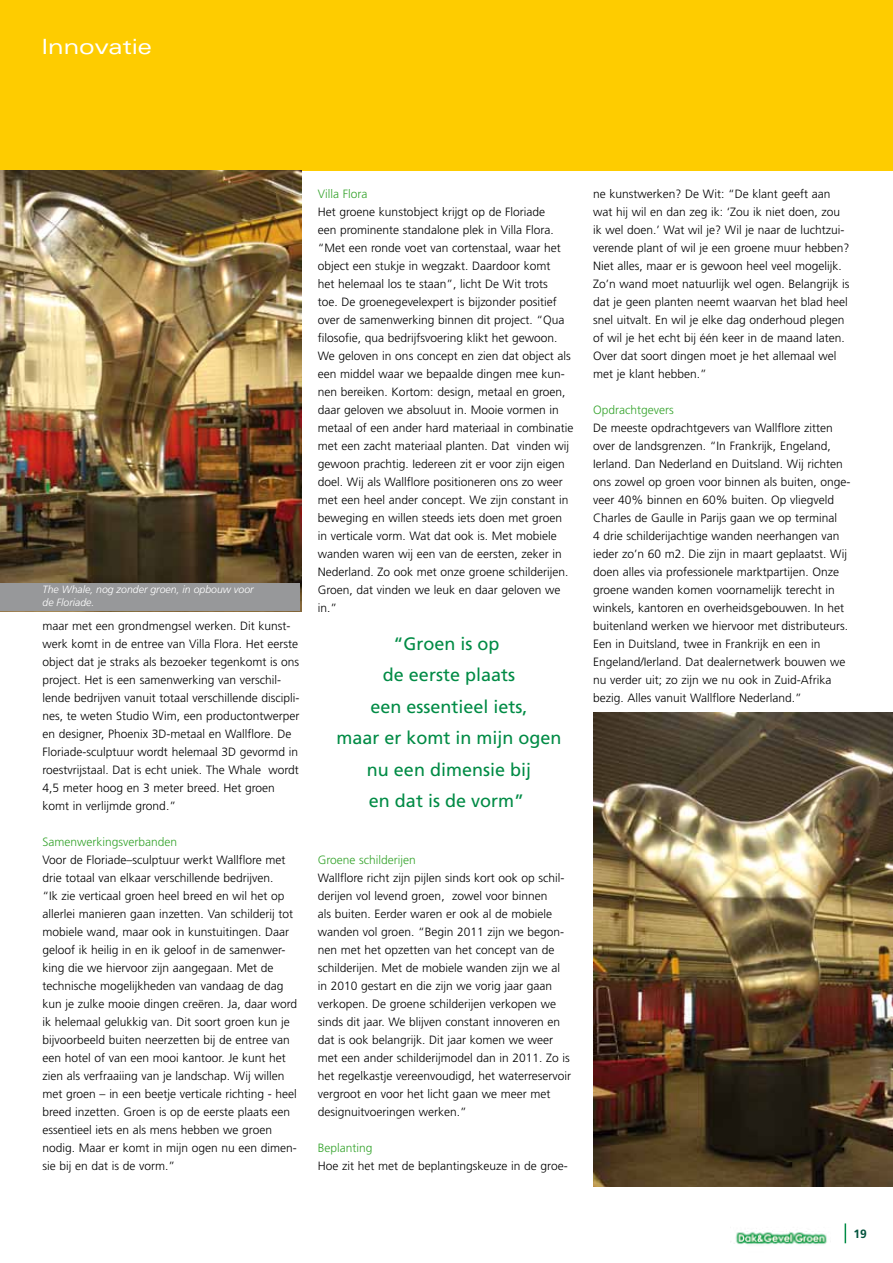
<style>
.page{position:relative;width:893px;height:1263px;background:#fff}
.page>*{position:absolute;margin:0;border:0;box-sizing:border-box;transform-origin:0 0}
.t1{font:expanded 21px "Univers";color:#fff}
.t2{font:18px/31.5px "Frutiger";color:#008b45;text-align:center}
.t3{font:300 12px/18px "Frutiger";color:#000}
.t4{font:300 12px "Frutiger";color:#35a32c}
.t5{font:700 12px "Frutiger";color:#00523c}
.t6{font:italic 300 10.5px/12.6px "Frutiger";color:#fff}
</style>
<div class="page">
<svg style="left:845px;top:1223px;width:1px;height:20px"></svg>
<img style="left:735px;top:1231px;width:92px;height:14px">
<div style="left:0;top:0;width:893px;height:170px;background:#fecc00"></div>
<img style="left:0;top:170px;width:301px;height:441px">
<img style="left:593px;top:713px;width:300px;height:473px">
<div style="left:0;top:584px;width:300px;height:27px;background:#97989a"></div>
<h1 class="t1" style="left:42px;top:34px;width:111px">Innovatie</h1>
<p class="t6" style="left:43px;top:583px;width:213px">The Whale, nog zonder groen, in opbouw voor de Floriade.</p>
<p class="t3" style="left:43px;top:617px;width:259px">maar met een grondmengsel werken. Dit kunst&shy;werk komt in de entree van Villa Flora. Het eerste object dat je straks als bezoeker tegenkomt is ons project. Het is een samenwerking van verschil&shy;lende bedrijven vanuit totaal verschillende discipli&shy;nes, te weten Studio Wim, een productontwerper en designer, Phoenix 3D-metaal en Wallflore. De Floriade-sculptuur wordt helemaal 3D gevormd in roestvrijstaal. Dat is echt uniek. The Whale wordt 4,5 meter hoog en 3 meter breed. Het groen komt in verlijmde grond.”</p>
<p class="t4" style="left:43px;top:835px;width:136px">Samenwerkingsverbanden</p>
<p class="t3" style="left:43px;top:851px;width:256px">Voor de Floriade–sculptuur werkt Wallflore met drie totaal van elkaar verschillende bedrijven.<br>“Ik zie verticaal groen heel breed en wil het op allerlei manieren gaan inzetten. Van schilderij tot mobiele wand, maar ook in kunstuitingen. Daar geloof ik heilig in en ik geloof in de samenwer&shy;king die we hiervoor zijn aangegaan. Met de technische mogelijkheden van vandaag de dag kun je zulke mooie dingen creëren. Ja, daar word ik helemaal gelukkig van. Dit soort groen kun je bijvoorbeeld buiten neerzetten bij de entree van een hotel of van een mooi kantoor. Je kunt het zien als verfraaiing van je landschap. Wij willen met groen – in een beetje verticale richting - heel breed inzetten. Groen is op de eerste plaats een essentieel iets en als mens hebben we groen nodig. Maar er komt in mijn ogen nu een dimen&shy;sie bij en dat is de vorm.”</p>
<p class="t4" style="left:318px;top:187px;width:51px">Villa Flora</p>
<p class="t3" style="left:318px;top:203px;width:257px">Het groene kunstobject krijgt op de Floriade<br>een prominente standalone plek in Villa Flora. “Met een ronde voet van cortenstaal, waar het object een stukje in wegzakt. Daardoor komt<br>het helemaal los te staan”, licht De Wit trots<br>toe. De groenegevelexpert is bijzonder positief over de samenwerking binnen dit project. “Qua filosofie, qua bedrijfsvoering klikt het gewoon.<br>We geloven in ons concept en zien dat object als een middel waar we bepaalde dingen mee kun&shy;nen bereiken. Kortom: design, metaal en groen, daar geloven we absoluut in. Mooie vormen in metaal of een ander hard materiaal in combinatie met een zacht materiaal planten. Dat vinden wij gewoon prachtig. Iedereen zit er voor zijn eigen doel. Wij als Wallflore positioneren ons zo weer met een heel ander concept. We zijn constant in beweging en willen steeds iets doen met groen in verticale vorm. Wat dat ook is. Met mobiele wanden waren wij een van de eersten, zeker in Nederland. Zo ook met onze groene schilderijen.<br>Groen, dat vinden we leuk en daar geloven we in.”</p>
<h2 class="t2" style="left:336px;top:627px;width:227px">“Groen is op<br>de eerste plaats<br>een essentieel iets,<br>maar er komt in mijn ogen nu een dimensie bij<br>en dat is de vorm”</h2>
<p class="t4" style="left:318px;top:853px;width:100px">Groene schilderijen</p>
<p class="t3" style="left:318px;top:869px;width:255px">Wallflore richt zijn pijlen sinds kort ook op schil&shy;derijen vol levend groen, zowel voor binnen<br>als buiten. Eerder waren er ook al de mobiele wanden vol groen. “Begin 2011 zijn we begon&shy;nen met het opzetten van het concept van de schilderijen. Met de mobiele wanden zijn we al in 2010 gestart en die zijn we vorig jaar gaan verkopen. De groene schilderijen verkopen we sinds dit jaar. We blijven constant innoveren en dat is ook belangrijk. Dit jaar komen we weer met een ander schilderijmodel dan in 2011. Zo is het regelkastje vereenvoudigd, het waterreservoir vergroot en voor het licht gaan we meer met designuitvoeringen werken.”</p>
<p class="t4" style="left:318px;top:1141px;width:56px">Beplanting</p>
<p class="t3" style="left:318px;top:1157px;width:251px">Hoe zit het met de beplantingskeuze in de groe-</p>
<p class="t3" style="left:593px;top:185px;width:258px">ne kunstwerken? De Wit: “De klant geeft aan wat hij wil en dan zeg ik: ‘Zou ik niet doen, zou ik wel doen.’ Wat wil je? Wil je naar de luchtzui&shy;verende plant of wil je een groene muur hebben?<br>Niet alles, maar er is gewoon heel veel mogelijk.<br>Zo’n wand moet natuurlijk wel ogen. Belangrijk is dat je geen planten neemt waarvan het blad heel snel uitvalt. En wil je elke dag onderhoud plegen of wil je het echt bij één keer in de maand laten.<br>Over dat soort dingen moet je het allemaal wel met je klant hebben.”</p>
<p class="t4" style="left:593px;top:403px;width:82px">Opdrachtgevers</p>
<p class="t3" style="left:593px;top:419px;width:259px">De meeste opdrachtgevers van Wallflore zitten over de landsgrenzen. “In Frankrijk, Engeland, Ierland. Dan Nederland en Duitsland. Wij richten ons zowel op groen voor binnen als buiten, onge&shy;veer 40% binnen en 60% buiten. Op vliegveld Charles de Gaulle in Parijs gaan we op terminal<br>4 drie schilderijachtige wanden neerhangen van ieder zo’n 60 m2. Die zijn in maart geplaatst. Wij doen alles via professionele marktpartijen. Onze groene wanden komen voornamelijk terecht in winkels, kantoren en overheidsgebouwen. In het buitenland werken we hiervoor met distributeurs.<br>Een in Duitsland, twee in Frankrijk en een in Engeland/Ierland. Dat dealernetwerk bouwen we nu verder uit; zo zijn we nu ook in Zuid-Afrika bezig. Alles vanuit Wallflore Nederland.”</p>
<p class="t5" style="left:853px;top:1227px;width:15px">19</p>
</div>
